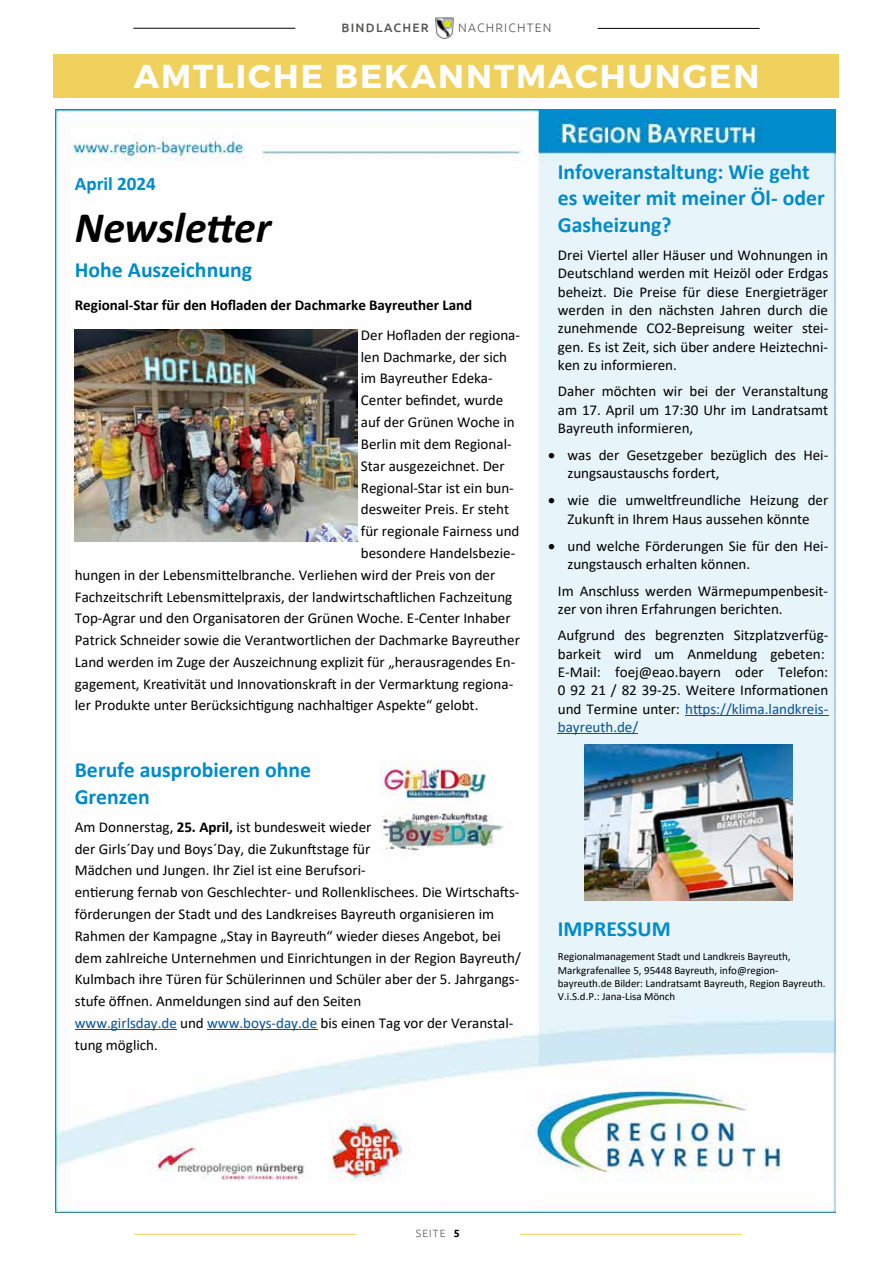
<style>
.page{position:relative;width:893px;height:1263px;background:#fff}
.page>*{position:absolute;margin:0;border:0;box-sizing:border-box;transform-origin:0 0}
.t1{font:italic 700 43.65px "Calibri";color:#000}
.t2{font:700 33px "Montserrat";letter-spacing:.06em;color:#fff}
.t3{font:700 21.75px/26.7px "Calibri";color:#008bcb}
.t4{font:700 19.2px "Calibri";color:#008bcb}
.t5{font:15.15px "Calibri";color:#000}
.t6{font:15px/18.3px "Calibri";color:#000}
.t7{font:700 15px "Calibri";letter-spacing:-.005em;color:#000}
.t8{font:300 12.3px "Ubuntu";letter-spacing:.1em;color:#575756}
.t9{font:500 12.3px "Ubuntu";letter-spacing:.1em;color:#575756}
.t10{font:10.95px/13.4px "Calibri";letter-spacing:-.005em;color:#000}
.t11{font:300 10.5px "Ubuntu";letter-spacing:.1em;color:#575756}
.s1{font-weight:700}
.s2{color:#085296}
.s3{font-weight:700;color:#000}
</style>
<div class="page">
<div style="left:53px;top:54px;width:786px;height:44px;background:#f0d15d"></div>
<img style="left:56px;top:109px;width:780px;height:1103px">
<hr style="left:685px;top:715px;width:143px;height:1px;background:#085296">
<hr style="left:558px;top:733px;width:80px;height:1px;background:#085296">
<hr style="left:75px;top:1029px;width:102px;height:1px;background:#085296">
<hr style="left:207px;top:1029px;width:110px;height:1px;background:#085296">
<img style="left:74px;top:329px;width:283px;height:212px">
<img style="left:381px;top:762px;width:133px;height:100px">
<img style="left:584px;top:745px;width:208px;height:156px">
<hr style="left:133px;top:28px;width:162px;height:1px;background:#000">
<hr style="left:598px;top:28px;width:162px;height:1px;background:#000">
<img style="left:435px;top:18px;width:18px;height:20px">
<hr style="left:134px;top:1234px;width:222px;height:1px;background:#f0d15d">
<hr style="left:520px;top:1234px;width:222px;height:1px;background:#f0d15d">
<p class="t9" style="left:341px;top:20px;width:89px">BINDLACHER</p>
<p class="t8" style="left:458px;top:21px;width:95px">NACHRICHTEN</p>
<h2 class="t2" style="left:134px;top:55px;width:627px">AMTLICHE BEKANNTMACHUNGEN</h2>
<p class="t4" style="left:75px;top:170px;width:83px">April 2024</p>
<h1 class="t1" style="left:75px;top:196px;width:198px">Newsletter</h1>
<h3 class="t3" style="left:75px;top:256px;width:179px">Hohe Auszeichnung</h3>
<p class="t7" style="left:75px;top:294px;width:399px">Regional-Star für den Hofladen der Dachmarke Bayreuther Land</p>
<p class="t6" style="left:361px;top:324px;width:161px;line-height:21.8px">Der Hofladen der regiona&shy;len Dachmarke, der sich im Bayreuther Edeka-</p>
<p class="t5" style="left:361px;top:390px;width:144px">Center befindet, wurde</p>
<p class="t6" style="left:361px;top:412px;width:155px">auf der Grünen Woche in</p>
<p class="t6" style="left:361px;top:434px;width:152px">Berlin mit dem Regional-</p>
<p class="t6" style="left:361px;top:456px;width:145px">Star ausgezeichnet. Der</p>
<p class="t6" style="left:361px;top:478px;width:154px">Regional-Star ist ein bun-</p>
<p class="t6" style="left:361px;top:500px;width:150px">desweiter Preis. Er steht</p>
<p class="t6" style="left:361px;top:521px;width:160px">für regionale Fairness und</p>
<p class="t6" style="left:361px;top:543px;width:156px">besondere Handelsbezie-</p>
<p class="t6" style="left:75px;top:565px;width:422px">hungen in der Lebensmittelbranche. Verliehen wird der Preis von der</p>
<p class="t6" style="left:75px;top:587px;width:439px">Fachzeitschrift Lebensmittelpraxis, der landwirtschaftlichen Fachzeitung</p>
<p class="t5" style="left:75px;top:608px;width:437px">Top-Agrar und den Organisatoren der Grünen Woche. E-Center Inhaber</p>
<p class="t6" style="left:75px;top:629px;width:447px;line-height:21.8px">Patrick Schneider sowie die Verantwortlichen der Dachmarke Bayreuther Land werden im Zuge der Auszeichnung explizit für „herausragendes En&shy;gagement, Kreativität und Innovationskraft in der Vermarktung regiona&shy;ler Produkte unter Berücksichtigung nachhaltiger Aspekte“ gelobt.</p>
<h3 class="t3" style="left:75px;top:756px;width:238px">Berufe ausprobieren ohne<br>Grenzen</h3>
<p class="t6" style="left:75px;top:817px;width:298px">Am Donnerstag, <span class="s1">25. April,</span> ist bundesweit wieder</p>
<p class="t5" style="left:75px;top:838px;width:297px">der Girls´Day und Boys´Day, die Zukunftstage für</p>
<p class="t6" style="left:75px;top:859px;width:448px;line-height:21.8px">Mädchen und Jungen. Ihr Ziel ist eine Berufsori-<br>entierung fernab von Geschlechter- und Rollenklischees. Die Wirtschafts&shy;förderungen der Stadt und des Landkreises Bayreuth organisieren im Rahmen der Kampagne „Stay in Bayreuth“ wieder dieses Angebot, bei dem zahlreiche Unternehmen und Einrichtungen in der Region Bayreuth/ Kulmbach ihre Türen für Schülerinnen und Schüler aber der 5. Jahrgangs&shy;stufe öffnen. Anmeldungen sind auf den Seiten<br><span class="s2">www.girlsday.de</span> und <span class="s2">www.boys-day.de</span> bis einen Tag vor der Veranstal&shy;tung möglich.</p>
<h3 class="t3" style="left:558px;top:158px;width:268px">Infoveranstaltung: Wie geht es weiter mit meiner Öl- oder<br>Gasheizung?</h3>
<p class="t6" style="left:558px;top:246px;width:272px;text-align:justify">Drei Viertel aller Häuser und Wohnungen in Deutschland werden mit Heizöl oder Erdgas beheizt. Die Preise für diese Energieträger werden in den nächsten Jahren durch die zunehmende CO2-Bepreisung weiter stei&shy;gen. Es ist Zeit, sich über andere Heiztechni&shy;ken zu informieren.</p>
<p class="t6" style="left:558px;top:382px;width:272px;text-align:justify">Daher möchten wir bei der Veranstaltung am 17. April um 17:30 Uhr im Landratsamt Bayreuth informieren,</p>
<p class="t6" style="left:568px;top:445px;width:262px;text-indent:-19px">• was der Gesetzgeber bezüglich des Hei&shy;zungsaustauschs fordert,</p>
<p class="t6" style="left:548px;top:491px;width:282px;text-align:center">• wie die umweltfreundliche Heizung der<br>Zukunft in Ihrem Haus aussehen könnte</p>
<p class="t6" style="left:568px;top:536px;width:262px;text-indent:-19px">• und welche Förderungen Sie für den Hei&shy;zungstausch erhalten können.</p>
<p class="t6" style="left:558px;top:581px;width:272px">Im Anschluss werden Wärmepumpenbesit&shy;zer von ihren Erfahrungen berichten.</p>
<p class="t6" style="left:558px;top:626px;width:272px">Aufgrund des begrenzten Sitzplatzverfüg&shy;barkeit wird um Anmeldung gebeten:<br>E-Mail: foej@eao.bayern oder Telefon:<br>0 92 21 / 82 39-25. Weitere Informationen und Termine unter: <span class="s2">https://klima.landkreis&shy;bayreuth.de/</span></p>
<h3 class="t3" style="left:558px;top:915px;width:115px">IMPRESSUM</h3>
<p class="t10" style="left:558px;top:950px;width:269px">Regionalmanagement Stadt und Landkreis Bayreuth, Markgrafenallee 5, 95448 Bayreuth, info@region&shy;bayreuth.de Bilder: Landratsamt Bayreuth, Region Bayreuth.<br>V.i.S.d.P.: Jana-Lisa Mönch</p>
<p class="t11" style="left:416px;top:1227px;width:45px">SEITE <span class="s3">5</span></p>
</div>
